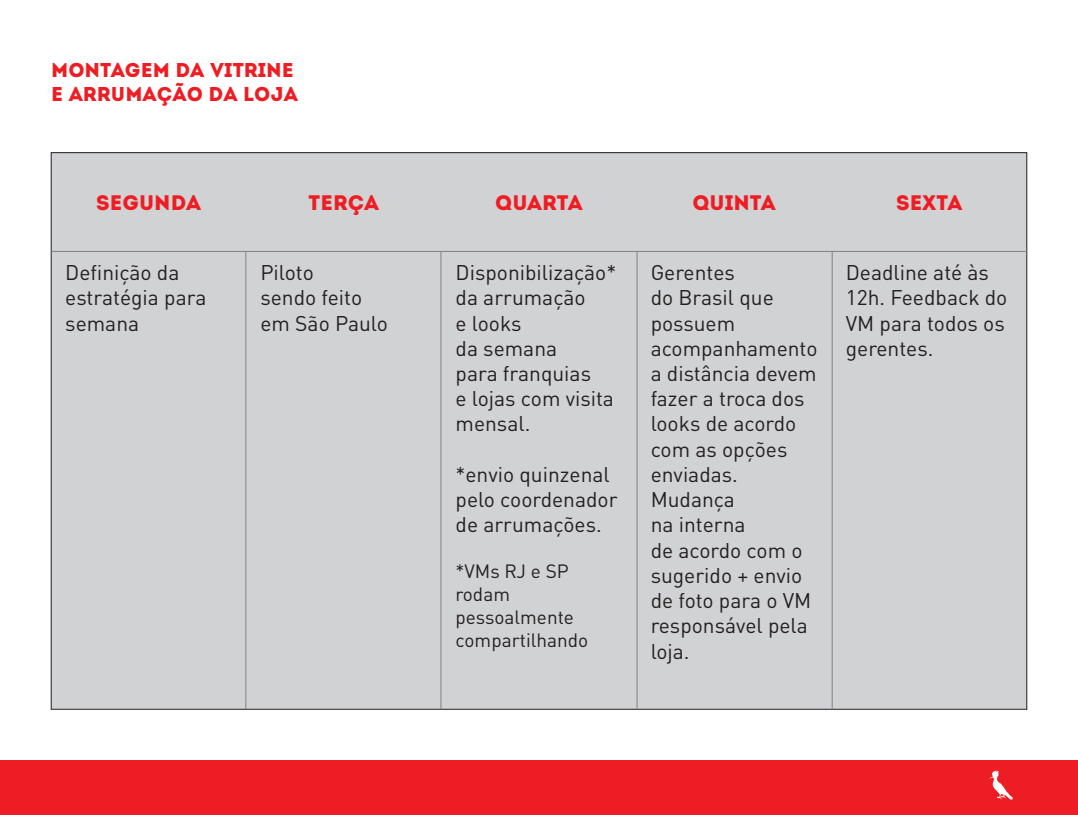
<style>
.page{position:relative;width:1078px;height:815px;background:#fff}
.page>*{position:absolute;margin:0;border:0;box-sizing:border-box;transform-origin:0 0}
.t1{font:21px/25.2px "DIN Pro";color:#231f20}
.t2{font:21px "Intro";color:#ee1d23}
.t3{font:20px/24px "Intro";color:#ee1d23}
.t4{font:19px/22.8px "DIN Pro";color:#231f20}
</style>
<div class="page">
<div style="left:0;top:760px;width:1077px;height:54px;background:#ee1d23"></div>
<svg style="left:989px;top:770px;width:24px;height:29px"></svg>
<div style="left:51px;top:152px;width:975px;height:557px;background:#d1d2d4"></div>
<hr style="left:51px;top:251px;width:975px;height:1px;background:#808285">
<hr style="left:831px;top:251px;width:1px;height:458px;background:#808285">
<hr style="left:636px;top:251px;width:1px;height:458px;background:#808285">
<hr style="left:440px;top:251px;width:1px;height:458px;background:#808285">
<hr style="left:245px;top:251px;width:1px;height:458px;background:#808285">
<p class="t3" style="left:51px;top:58px;width:248px">MONTAGEM DA VITRINE<br>E ARRUMAÇÃO DA LOJA</p>
<p class="t2" style="left:96px;top:190px;width:106px">SEGUNDA</p>
<p class="t2" style="left:308px;top:190px;width:72px">TERÇA</p>
<p class="t2" style="left:495px;top:190px;width:89px">QUARTA</p>
<p class="t2" style="left:692px;top:190px;width:85px">QUINTA</p>
<p class="t2" style="left:896px;top:190px;width:68px">SEXTA</p>
<p class="t1" style="left:65px;top:259px;width:143px">Definição da estratégia para semana</p>
<p class="t1" style="left:260px;top:259px;width:129px">Piloto<br>sendo feito em São Paulo</p>
<p class="t1" style="left:455px;top:259px;width:162px">Disponibilização* da arrumação<br>e looks<br>da semana<br>para franquias<br>e lojas com visita mensal.</p>
<p class="t1" style="left:455px;top:460px;width:163px">*envio quinzenal pelo coordenador de arrumações.</p>
<p class="t4" style="left:455px;top:558px;width:134px">*VMs RJ e SP rodam pessoalmente compartilhando</p>
<p class="t1" style="left:650px;top:259px;width:168px">Gerentes<br>do Brasil que possuem acompanhamento a distância devem fazer a troca dos looks de acordo com as opções enviadas.<br>Mudança<br>na interna<br>de acordo com o sugerido + envio de foto para o VM responsável pela loja.</p>
<p class="t1" style="left:845px;top:259px;width:163px">Deadline até às<br>12h. Feedback do<br>VM para todos os gerentes.</p>
</div>
